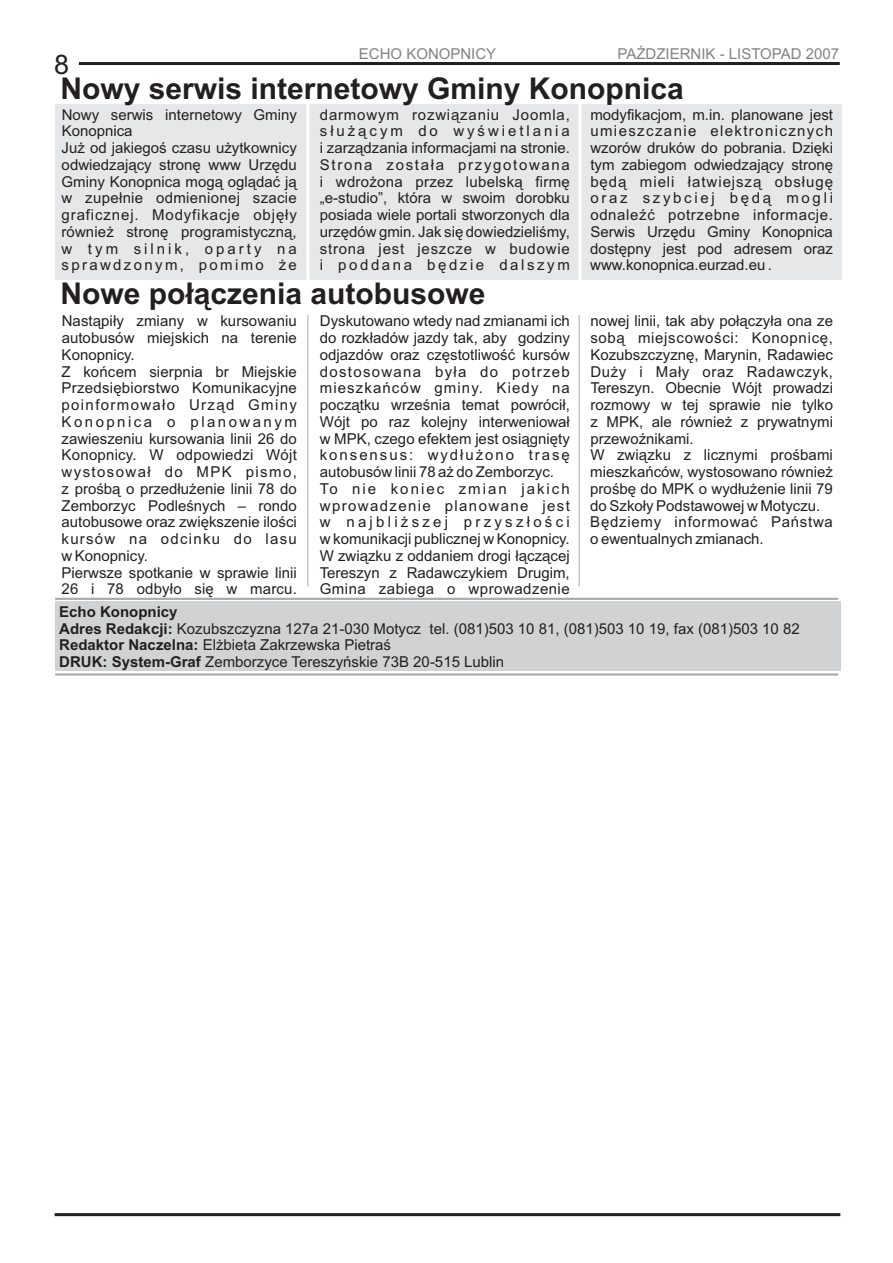
<style>
.page{position:relative;width:893px;height:1263px;background:#fff}
.page>*{position:absolute;margin:0;border:0;box-sizing:border-box;transform-origin:0 0}
.t1{font:700 30px "Arial";color:#231f20}
.t2{font:27px "Arial";color:#231f20}
.t3{font:15px/16.8px "Arial";color:#231f20}
.t4{font:15px "Arial";letter-spacing:.09em;color:#231f20}
.t5{font:15px "Arial";letter-spacing:.045em;color:#231f20}
.t6{font:15px "Arial";letter-spacing:.06em;color:#231f20}
.t7{font:15px "Arial";letter-spacing:.05em;color:#231f20}
.t8{font:15px "Arial";letter-spacing:.085em;color:#231f20}
.t9{font:15px "Arial";color:#808285}
.t10{font:15px "Arial";letter-spacing:.055em;color:#231f20}
.t11{font:15px "Arial";letter-spacing:.02em;color:#231f20}
.t12{font:15px "Arial";letter-spacing:.03em;color:#231f20}
.t13{font:15px "Arial";letter-spacing:.11em;color:#231f20}
.t14{font:15px "Arial";letter-spacing:.075em;color:#231f20}
.t15{font:15px "Arial";letter-spacing:.13em;color:#231f20}
.t16{font:15px "Arial";letter-spacing:.04em;color:#231f20}
.t17{font:15px "Arial";letter-spacing:.215em;color:#231f20}
.t18{font:15px "Arial";letter-spacing:.135em;color:#231f20}
.t19{font:15px "Arial";letter-spacing:.195em;color:#231f20}
.t20{font:15px "Arial";letter-spacing:.18em;color:#231f20}
.t21{font:15px "Arial";letter-spacing:.17em;color:#231f20}
.t22{font:15px "Arial";letter-spacing:.165em;color:#231f20}
.t23{font:15px "Arial";letter-spacing:.155em;color:#231f20}
.t24{font:15px "Arial";letter-spacing:.2em;color:#231f20}
.s1{font-weight:700}
</style>
<div class="page">
<div style="left:55px;top:104px;width:786px;height:176px;background:#e6e7e9"></div>
<hr style="left:79px;top:62px;width:761px;height:3px;background:#231f20">
<svg style="left:54px;top:1213px;width:787px;height:4px;background:#595657"></svg>
<hr style="left:55px;top:673px;width:783px;height:3px;background:#a8a9ad">
<hr style="left:55px;top:598px;width:783px;height:2px;background:#a8a9ad">
<div style="left:55px;top:601px;width:786px;height:70px;background:#d1d2d4"></div>
<hr style="left:579px;top:315px;width:1px;height:271px;background:#a8a9ad">
<hr style="left:308px;top:315px;width:1px;height:271px;background:#a8a9ad">
<hr style="left:306px;top:102px;width:3px;height:180px;background:#fff">
<hr style="left:578px;top:102px;width:3px;height:180px;background:#fff">
<h2 class="t2" style="left:54px;top:54px;width:17px">8</h2>
<p class="t9" style="left:359px;top:48px;width:139px">ECHO KONOPNICY</p>
<p class="t9" style="left:617px;top:48px;width:223px">PAŹDZIERNIK - LISTOPAD 2007</p>
<h1 class="t1" style="left:60px;top:77px;width:625px">Nowy serwis internetowy Gminy Konopnica</h1>
<p class="t3" style="left:62px;top:107px;width:237px">Nowy serwis internetowy Gminy</p>
<p class="t10" style="left:320px;top:109px;width:251px">darmowym rozwiązaniu Joomla,</p>
<p class="t3" style="left:590px;top:107px;width:244px">modyfikacjom, m.in. planowane jest</p>
<p class="t3" style="left:62px;top:124px;width:72px">Konopnica</p>
<p class="t19" style="left:320px;top:125px;width:251px">służącym do wyświetlania</p>
<p class="t4" style="left:590px;top:125px;width:244px">umieszczanie elektronicznych</p>
<p class="t3" style="left:62px;top:141px;width:237px">Już od jakiegoś czasu użytkownicy</p>
<p class="t3" style="left:320px;top:141px;width:251px">i zarządzania informacjami na stronie.</p>
<p class="t3" style="left:590px;top:141px;width:244px">wzorów druków do pobrania. Dzięki</p>
<p class="t3" style="left:62px;top:158px;width:237px">odwiedzający stronę www Urzędu</p>
<p class="t13" style="left:320px;top:159px;width:251px">Strona została przygotowana</p>
<p class="t3" style="left:590px;top:158px;width:244px">tym zabiegom odwiedzający stronę</p>
<p class="t3" style="left:62px;top:174px;width:237px">Gminy Konopnica mogą oglądać ją</p>
<p class="t3" style="left:320px;top:174px;width:251px">i wdrożona przez lubelską firmę</p>
<p class="t6" style="left:590px;top:176px;width:244px">będą mieli łatwiejszą obsługę</p>
<p class="t11" style="left:62px;top:192px;width:237px">w zupełnie odmienionej szacie</p>
<p class="t3" style="left:320px;top:191px;width:251px">„e-studio”, która w swoim dorobku</p>
<p class="t20" style="left:590px;top:192px;width:244px">oraz szybciej będą mogli</p>
<p class="t6" style="left:62px;top:209px;width:237px">graficznej. Modyfikacje objęły</p>
<p class="t3" style="left:320px;top:208px;width:251px">posiada wiele portali stworzonych dla</p>
<p class="t5" style="left:590px;top:209px;width:244px">odnaleźć potrzebne informacje.</p>
<p class="t3" style="left:62px;top:225px;width:237px">również stronę programistyczną,</p>
<p class="t3" style="left:320px;top:225px;width:251px">urzędów gmin. Jak się dowiedzieliśmy,</p>
<p class="t3" style="left:590px;top:225px;width:244px">Serwis Urzędu Gminy Konopnica</p>
<p class="t24" style="left:62px;top:243px;width:237px">w tym silnik, oparty na</p>
<p class="t7" style="left:320px;top:243px;width:251px">strona jest jeszcze w budowie</p>
<p class="t3" style="left:590px;top:241px;width:244px">dostępny jest pod adresem oraz</p>
<p class="t23" style="left:62px;top:260px;width:237px">sprawdzonym, pomimo że</p>
<p class="t21" style="left:320px;top:260px;width:251px">i poddana będzie dalszym</p>
<p class="t3" style="left:590px;top:258px;width:183px">www.konopnica.eurzad.eu .</p>
<h1 class="t1" style="left:60px;top:282px;width:427px">Nowe połączenia autobusowe</h1>
<p class="t3" style="left:62px;top:314px;width:237px">Nastąpiły zmiany w kursowaniu</p>
<p class="t3" style="left:320px;top:314px;width:251px">Dyskutowano wtedy nad zmianami ich</p>
<p class="t3" style="left:590px;top:314px;width:244px">nowej linii, tak aby połączyła ona ze</p>
<p class="t3" style="left:62px;top:331px;width:237px">autobusów miejskich na terenie</p>
<p class="t3" style="left:320px;top:331px;width:251px">do rozkładów jazdy tak, aby godziny</p>
<p class="t5" style="left:590px;top:332px;width:244px">sobą miejscowości: Konopnicę,</p>
<p class="t3" style="left:62px;top:347px;width:75px">Konopnicy.</p>
<p class="t3" style="left:320px;top:347px;width:251px">odjazdów oraz częstotliwość kursów</p>
<p class="t3" style="left:590px;top:347px;width:244px">Kozubszczyznę, Marynin, Radawiec</p>
<p class="t3" style="left:62px;top:364px;width:237px">Z końcem sierpnia br Miejskie</p>
<p class="t8" style="left:320px;top:366px;width:251px">dostosowana była do potrzeb</p>
<p class="t16" style="left:590px;top:366px;width:244px">Duży i Mały oraz Radawczyk,</p>
<p class="t3" style="left:62px;top:381px;width:237px">Przedsiębiorstwo Komunikacyjne</p>
<p class="t14" style="left:320px;top:382px;width:251px">mieszkańców gminy. Kiedy na</p>
<p class="t3" style="left:590px;top:381px;width:244px">Tereszyn. Obecnie Wójt prowadzi</p>
<p class="t4" style="left:62px;top:399px;width:237px">poinformowało Urząd Gminy</p>
<p class="t3" style="left:320px;top:398px;width:251px">początku września temat powrócił,</p>
<p class="t3" style="left:590px;top:398px;width:244px">rozmowy w tej sprawie nie tylko</p>
<p class="t22" style="left:62px;top:416px;width:237px">Konopnica o planowanym</p>
<p class="t3" style="left:320px;top:415px;width:251px">Wójt po raz kolejny interweniował</p>
<p class="t3" style="left:590px;top:415px;width:244px">z MPK, ale również z prywatnymi</p>
<p class="t3" style="left:62px;top:431px;width:237px">zawieszeniu kursowania linii 26 do</p>
<p class="t3" style="left:320px;top:431px;width:251px">w MPK, czego efektem jest osiągnięty</p>
<p class="t3" style="left:590px;top:431px;width:105px">przewoźnikami.</p>
<p class="t3" style="left:62px;top:448px;width:237px">Konopnicy. W odpowiedzi Wójt</p>
<p class="t15" style="left:320px;top:449px;width:251px">konsensus: wydłużono trasę</p>
<p class="t3" style="left:590px;top:448px;width:244px">W związku z licznymi prośbami</p>
<p class="t4" style="left:62px;top:466px;width:237px">wystosował do MPK pismo,</p>
<p class="t3" style="left:320px;top:465px;width:236px">autobusów linii 78 aż do Zemborzyc.</p>
<p class="t3" style="left:590px;top:465px;width:244px">mieszkańców, wystosowano również</p>
<p class="t3" style="left:62px;top:482px;width:237px">z prośbą o przedłużenie linii 78 do</p>
<p class="t18" style="left:320px;top:483px;width:251px">To nie koniec zmian jakich</p>
<p class="t3" style="left:590px;top:482px;width:244px">prośbę do MPK o wydłużenie linii 79</p>
<p class="t3" style="left:62px;top:498px;width:237px">Zemborzyc Podleśnych – rondo</p>
<p class="t4" style="left:320px;top:500px;width:251px">wprowadzenie planowane jest</p>
<p class="t3" style="left:590px;top:498px;width:232px">do Szkoły Podstawowej w Motyczu.</p>
<p class="t3" style="left:62px;top:515px;width:237px">autobusowe oraz zwiększenie ilości</p>
<p class="t17" style="left:320px;top:516px;width:251px">w najbliższej przyszłości</p>
<p class="t7" style="left:590px;top:516px;width:244px">Będziemy informować Państwa</p>
<p class="t8" style="left:62px;top:533px;width:237px">kursów na odcinku do lasu</p>
<p class="t3" style="left:320px;top:532px;width:251px">w komunikacji publicznej w Konopnicy.</p>
<p class="t3" style="left:590px;top:532px;width:175px">o ewentualnych zmianach.</p>
<p class="t3" style="left:62px;top:549px;width:88px">w Konopnicy.</p>
<p class="t3" style="left:320px;top:549px;width:251px">W związku z oddaniem drogi łączącej</p>
<p class="t3" style="left:62px;top:565px;width:237px">Pierwsze spotkanie w sprawie linii</p>
<p class="t3" style="left:320px;top:565px;width:251px">Tereszyn z Radawczykiem Drugim,</p>
<p class="t3" style="left:62px;top:582px;width:237px">26 i 78 odbyło się w marcu.</p>
<p class="t12" style="left:320px;top:583px;width:251px">Gmina zabiega o wprowadzenie</p>
<p class="t3" style="left:59px;top:604px;width:742px"><span class="s1">Echo Konopnicy<br>Adres Redakcji:</span> Kozubszczyzna 127a 21-030 Motycz tel. (081)503 10 81, (081)503 10 19, fax (081)503 10 82<br><span class="s1">Redaktor Naczelna:</span> Elżbieta Zakrzewska Pietraś<br><span class="s1">DRUK: System-Graf</span> Zemborzyce Tereszyńskie 73B 20-515 Lublin</p>
</div>
